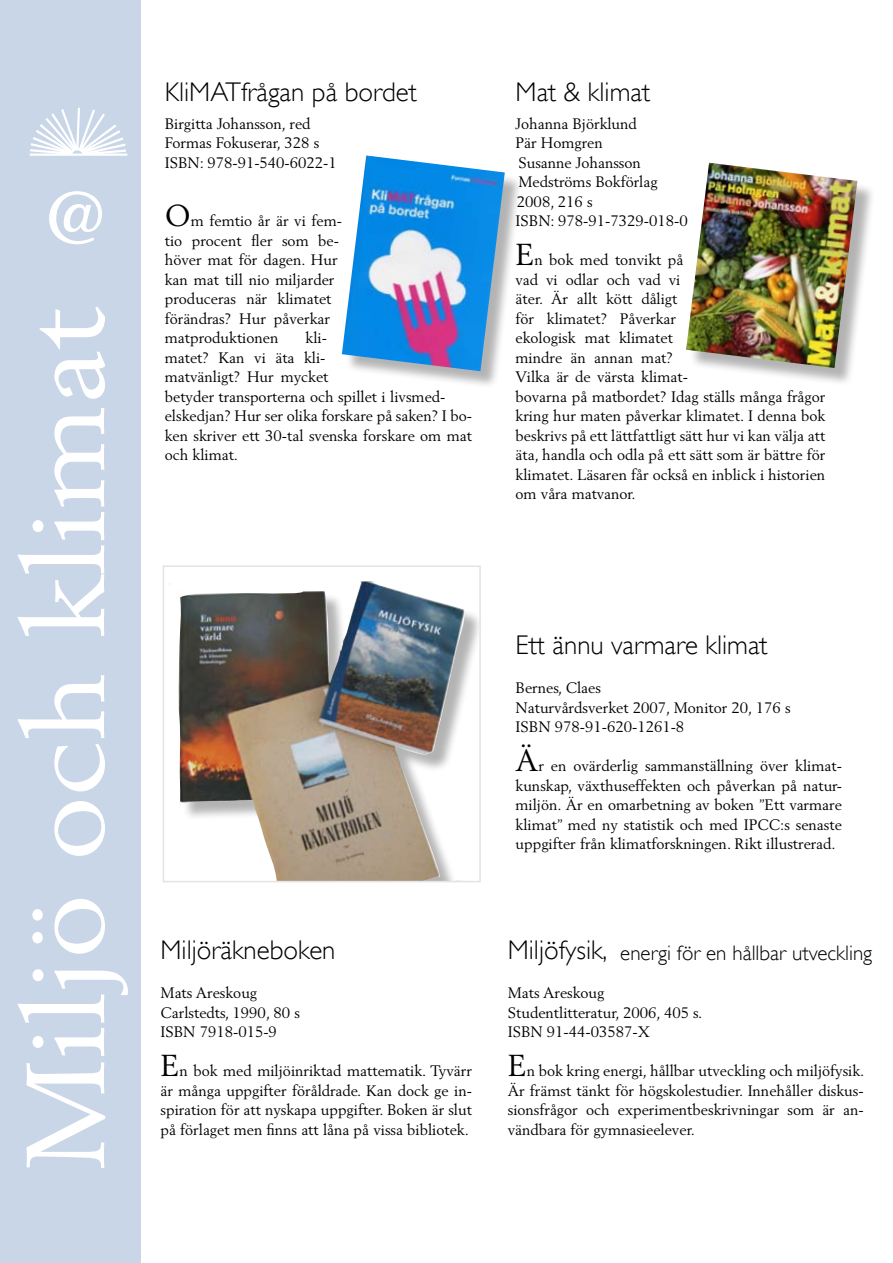
<style>
.page{position:relative;width:893px;height:1263px;background:#fff}
.page>*{position:absolute;margin:0;border:0;box-sizing:border-box;transform-origin:0 0}
.t1{font:109.2px "Berling";color:#fff;scale:1.1 1}
.t2{font:700 72px "Berling";color:#fff}
.t3{font:300 27px "Gill Alt One";color:#000}
.t4{font:300 21px "Gill Alt One";color:#000}
.t5{font:15px/19.5px "Berling";color:#000}
.s1{font-size:30px}
</style>
<div class="page">
<div style="left:688px;top:165px;width:187px;height:221px;background:#000;opacity:.3"></div>
<img style="left:686px;top:163px;width:171px;height:205px">
<div style="left:344px;top:158px;width:178px;height:231px;background:#000;opacity:.3"></div>
<img style="left:342px;top:155px;width:163px;height:216px">
<div style="left:0;top:0;width:141px;height:1263px;background:#c9d6e8"></div>
<svg style="left:29px;top:107px;width:99px;height:49px"></svg>
<div style="left:172px;top:584px;width:315px;height:317px;background:#000;opacity:.3"></div>
<img style="left:169px;top:581px;width:297px;height:298px">
<div style="left:178px;top:882px;width:340px;height:28px;background:#fff"></div>
<div style="left:163px;top:565px;width:318px;height:317px;border:2px solid #e3e4e5"></div>
<h2 class="t2" style="left:47px;top:176px;width:59px">@</h2>
<h1 class="t1" style="left:-1px;top:1172px;width:788px;rotate:-90deg">Miljö och klimat</h1>
<h3 class="t3" style="left:165px;top:76px;width:254px">KliMATfrågan på bordet</h3>
<p class="t5" style="left:165px;top:113px;width:174px">Birgitta Johansson, red<br>Formas Fokuserar, 328 s<br>ISBN: 978-91-540-6022-1</p>
<p class="t5" style="left:165px;top:211px;width:179px"><span class="s1">O</span>m femtio år är vi fem&shy;tio procent fler som be&shy;höver mat för dagen. Hur kan mat till nio miljarder produceras när klimatet förändras? Hur påverkar matproduktionen</p>
<p class="t5" style="left:165px;top:328px;width:309px;text-indent:141px">kli-<br>matet? Kan vi äta kli-<br>matvänligt? Hur mycket<br>betyder transporterna och spillet i livsmed&shy;elskedjan? Hur ser olika forskare på saken? I bo&shy;ken skriver ett 30-tal svenska forskare om mat och klimat.</p>
<h3 class="t3" style="left:161px;top:934px;width:176px">Miljöräkneboken</h3>
<p class="t5" style="left:161px;top:983px;width:141px">Mats Areskoug<br>Carlstedts, 1990, 80 s<br>ISBN 7918-015-9</p>
<p class="t5" style="left:161px;top:1061px;width:313px;text-align:justify"><span class="s1">E</span>n bok med miljöinriktad mattematik. Tyvärr är många uppgifter föråldrade. Kan dock ge in&shy;spiration för att nyskapa uppgifter. Boken är slut på förlaget men finns att låna på vissa bibliotek.</p>
<h3 class="t3" style="left:516px;top:76px;width:136px">Mat &amp; klimat</h3>
<p class="t5" style="left:516px;top:114px;width:174px">Johanna Björklund<br>Pär Homgren<br>Susanne Johansson<br>Medströms Bokförlag<br>2008, 216 s<br>ISBN: 978-91-7329-018-0</p>
<p class="t5" style="left:516px;top:250px;width:311px"><span class="s1">E</span>n bok med tonvikt på<br>vad vi odlar och vad vi<br>äter. Är allt kött dåligt<br>för klimatet? Påverkar<br>ekologisk mat klimatet<br>mindre än annan mat?<br>Vilka är de värsta klimat-<br>bovarna på matbordet? Idag ställs många frågor kring hur maten påverkar klimatet. I denna bok beskrivs på ett lättfattligt sätt hur vi kan välja att äta, handla och odla på ett sätt som är bättre för klimatet. Läsaren får också en inblick i historien om våra matvanor.</p>
<h3 class="t3" style="left:516px;top:630px;width:254px">Ett ännu varmare klimat</h3>
<p class="t5" style="left:516px;top:678px;width:276px">Bernes, Claes<br>Naturvårdsverket 2007, Monitor 20, 176 s<br>ISBN 978-91-620-1261-8</p>
<p class="t5" style="left:516px;top:756px;width:328px;text-align:justify"><span class="s1">Ä</span>r en ovärderlig sammanställning över klimat&shy;kunskap, växthuseffekten och påverkan på natur&shy;miljön. Är en omarbetning av boken ”Ett varmare klimat” med ny statistik och med IPCC:s senaste uppgifter från klimatforskningen. Rikt illustrerad.</p>
<h3 class="t3" style="left:508px;top:934px;width:101px">Miljöfysik,</h3>
<p class="t5" style="left:508px;top:983px;width:196px">Mats Areskoug<br>Studentlitteratur, 2006, 405 s.<br>ISBN 91-44-03587-X</p>
<p class="t5" style="left:508px;top:1061px;width:358px;text-align:justify"><span class="s1">E</span>n bok kring energi, hållbar utveckling och miljöfysik.<br>Är främst tänkt för högskolestudier. Innehåller diskus&shy;sionsfrågor och experimentbeskrivningar som är an&shy;vändbara för gymnasieelever.</p>
<h3 class="t4" style="left:620px;top:941px;width:253px">energi för en hållbar utveckling</h3>
</div>
